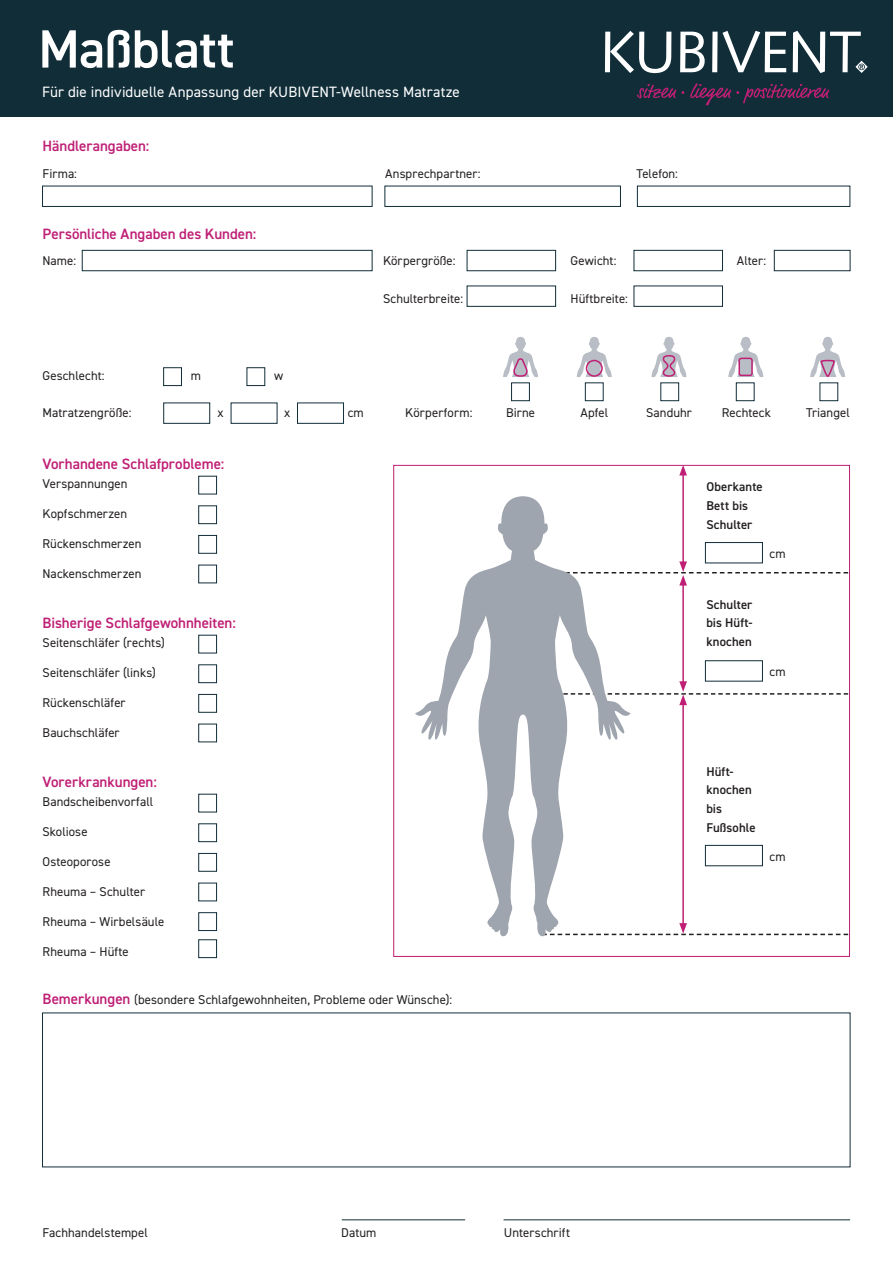
<style>
.page{position:relative;width:893px;height:1263px;background:#fff}
.page>*{position:absolute;margin:0;border:0;box-sizing:border-box;transform-origin:0 0}
.t1{font:600 54px "DIN2014";letter-spacing:-.01em;color:#fff}
.t2{font:600 15px "DIN2014";color:#bf1f75}
.t3{font:15px "DIN2014";letter-spacing:.005em;color:#fff}
.t4{font:12.75px "DIN2014";letter-spacing:.005em;color:#231f20}
.t5{font:600 12.75px/18.8px "DIN2014";letter-spacing:.005em;color:#231f20}
.s1{font-weight:600;font-size:15px;color:#bf1f75}
</style>
<div class="page">
<div style="left:0;top:0;width:893px;height:117px;background:#102d38"></div>
<svg style="left:728px;top:337px;width:35px;height:40px"></svg>
<svg style="left:577px;top:337px;width:35px;height:40px"></svg>
<svg style="left:605px;top:31px;width:66px;height:42px"></svg>
<svg style="left:680px;top:32px;width:25px;height:40px"></svg>
<div style="left:712px;top:32px;width:6px;height:40px;background:#fff"></div>
<svg style="left:722px;top:31px;width:64px;height:41px"></svg>
<svg style="left:793px;top:31px;width:75px;height:42px"></svg>
<svg style="left:637px;top:83px;width:192px;height:22px"></svg>
<div style="left:42px;top:186px;width:330px;height:21px;border:1px solid #102d38"></div>
<div style="left:637px;top:186px;width:213px;height:21px;border:1px solid #102d38"></div>
<hr style="left:342px;top:1219px;width:123px;height:1px;background:#102d38">
<hr style="left:504px;top:1219px;width:346px;height:1px;background:#102d38">
<div style="left:163px;top:403px;width:47px;height:21px;border:1px solid #102d38"></div>
<div style="left:231px;top:403px;width:46px;height:21px;border:1px solid #102d38"></div>
<div style="left:297px;top:403px;width:47px;height:21px;border:1px solid #102d38"></div>
<div style="left:82px;top:250px;width:290px;height:21px;border:1px solid #102d38"></div>
<div style="left:384px;top:186px;width:237px;height:21px;border:1px solid #102d38"></div>
<div style="left:467px;top:250px;width:89px;height:21px;border:1px solid #102d38"></div>
<div style="left:634px;top:250px;width:89px;height:21px;border:1px solid #102d38"></div>
<div style="left:774px;top:250px;width:76px;height:21px;border:1px solid #102d38"></div>
<div style="left:467px;top:286px;width:89px;height:21px;border:1px solid #102d38"></div>
<div style="left:634px;top:286px;width:89px;height:21px;border:1px solid #102d38"></div>
<div style="left:163px;top:367px;width:19px;height:19px;border:1px solid #102d38"></div>
<div style="left:198px;top:476px;width:19px;height:18px;border:1px solid #102d38"></div>
<div style="left:198px;top:505px;width:19px;height:19px;border:1px solid #102d38"></div>
<div style="left:198px;top:535px;width:19px;height:19px;border:1px solid #102d38"></div>
<div style="left:198px;top:565px;width:19px;height:18px;border:1px solid #102d38"></div>
<div style="left:198px;top:635px;width:19px;height:18px;border:1px solid #102d38"></div>
<div style="left:198px;top:664px;width:19px;height:19px;border:1px solid #102d38"></div>
<div style="left:198px;top:694px;width:19px;height:19px;border:1px solid #102d38"></div>
<div style="left:198px;top:724px;width:19px;height:18px;border:1px solid #102d38"></div>
<div style="left:198px;top:794px;width:19px;height:18px;border:1px solid #102d38"></div>
<div style="left:198px;top:823px;width:19px;height:19px;border:1px solid #102d38"></div>
<div style="left:198px;top:853px;width:19px;height:18px;border:1px solid #102d38"></div>
<div style="left:198px;top:883px;width:19px;height:18px;border:1px solid #102d38"></div>
<div style="left:198px;top:912px;width:19px;height:19px;border:1px solid #102d38"></div>
<div style="left:198px;top:939px;width:19px;height:19px;border:1px solid #102d38"></div>
<div style="left:247px;top:367px;width:18px;height:19px;border:1px solid #102d38"></div>
<div style="left:511px;top:382px;width:19px;height:19px;border:1px solid #102d38"></div>
<div style="left:585px;top:382px;width:18px;height:19px;border:1px solid #102d38"></div>
<div style="left:660px;top:382px;width:19px;height:19px;border:1px solid #102d38"></div>
<div style="left:736px;top:382px;width:18px;height:19px;border:1px solid #102d38"></div>
<div style="left:820px;top:382px;width:18px;height:19px;border:1px solid #102d38"></div>
<svg style="left:503px;top:337px;width:35px;height:40px"></svg>
<div style="left:586px;top:360px;width:17px;height:17px;border:2px solid #bf1f75;border-radius:50%"></div>
<svg style="left:651px;top:337px;width:35px;height:40px"></svg>
<svg style="left:810px;top:337px;width:35px;height:40px"></svg>
<div style="left:705px;top:542px;width:58px;height:21px;border:1px solid #102d38"></div>
<div style="left:705px;top:660px;width:58px;height:21px;border:1px solid #102d38"></div>
<div style="left:705px;top:845px;width:58px;height:21px;border:1px solid #102d38"></div>
<hr style="left:682px;top:473px;width:2px;height:91px;background:#bf1f75">
<svg style="left:679px;top:465px;width:8px;height:10px"></svg>
<hr style="left:682px;top:583px;width:2px;height:101px;background:#bf1f75">
<svg style="left:631px;top:561px;width:217px;height:25px"></svg>
<hr style="left:682px;top:703px;width:2px;height:222px;background:#bf1f75">
<svg style="left:631px;top:681px;width:217px;height:24px"></svg>
<svg style="left:631px;top:923px;width:217px;height:12px"></svg>
<svg style="left:415px;top:496px;width:216px;height:441px"></svg>
<div style="left:738px;top:358px;width:15px;height:18px;border:2px solid #bf1f75;border-radius:2px"></div>
<p class="t1" style="left:38px;top:13px;width:198px">Maßblatt</p>
<p class="t3" style="left:42px;top:82px;width:419px">Für die individuelle Anpassung der KUBIVENT-Wellness Matratze</p>
<p class="t2" style="left:43px;top:136px;width:108px">Händlerangaben:</p>
<p class="t4" style="left:43px;top:165px;width:36px">Firma:</p>
<p class="t4" style="left:385px;top:165px;width:97px">Ansprechpartner:</p>
<p class="t4" style="left:637px;top:165px;width:43px">Telefon:</p>
<p class="t2" style="left:43px;top:224px;width:215px">Persönliche Angaben des Kunden:</p>
<p class="t4" style="left:43px;top:253px;width:35px">Name:</p>
<p class="t4" style="left:383px;top:253px;width:74px">Körpergröße:</p>
<p class="t4" style="left:571px;top:253px;width:47px">Gewicht:</p>
<p class="t4" style="left:737px;top:253px;width:31px">Alter:</p>
<p class="t4" style="left:383px;top:291px;width:82px">Schulterbreite:</p>
<p class="t4" style="left:571px;top:291px;width:59px">Hüftbreite:</p>
<p class="t4" style="left:43px;top:367px;width:64px">Geschlecht:</p>
<p class="t4" style="left:191px;top:367px;width:12px">m</p>
<p class="t4" style="left:274px;top:367px;width:11px">w</p>
<p class="t4" style="left:43px;top:405px;width:91px">Matratzengröße:</p>
<p class="t4" style="left:218px;top:405px;width:8px">x</p>
<p class="t4" style="left:284px;top:405px;width:8px">x</p>
<p class="t4" style="left:348px;top:405px;width:18px">cm</p>
<p class="t4" style="left:405px;top:405px;width:69px">Körperform:</p>
<p class="t2" style="left:43px;top:454px;width:183px">Vorhandene Schlafprobleme:</p>
<p class="t4" style="left:43px;top:476px;width:86px">Verspannungen</p>
<p class="t4" style="left:43px;top:506px;width:86px">Kopfschmerzen</p>
<p class="t4" style="left:43px;top:536px;width:100px">Rückenschmerzen</p>
<p class="t4" style="left:43px;top:566px;width:100px">Nackenschmerzen</p>
<p class="t2" style="left:43px;top:613px;width:195px">Bisherige Schlafgewohnheiten:</p>
<p class="t4" style="left:43px;top:635px;width:124px">Seitenschläfer (rechts)</p>
<p class="t4" style="left:43px;top:665px;width:115px">Seitenschläfer (links)</p>
<p class="t4" style="left:43px;top:695px;width:85px">Rückenschläfer</p>
<p class="t4" style="left:43px;top:725px;width:79px">Bauchschläfer</p>
<p class="t2" style="left:43px;top:772px;width:116px">Vorerkrankungen:</p>
<p class="t4" style="left:43px;top:794px;width:112px">Bandscheibenvorfall</p>
<p class="t4" style="left:43px;top:824px;width:47px">Skoliose</p>
<p class="t4" style="left:43px;top:854px;width:70px">Osteoporose</p>
<p class="t4" style="left:43px;top:884px;width:104px">Rheuma – Schulter</p>
<p class="t4" style="left:43px;top:914px;width:123px">Rheuma – Wirbelsäule</p>
<p class="t4" style="left:43px;top:944px;width:88px">Rheuma – Hüfte</p>
<p class="t4" style="left:43px;top:991px;width:411px"><span class="s1">Bemerkungen</span> (besondere Schlafgewohnheiten, Probleme oder Wünsche):</p>
<p class="t4" style="left:506px;top:405px;width:31px">Birne</p>
<p class="t4" style="left:580px;top:405px;width:29px">Apfel</p>
<p class="t4" style="left:646px;top:405px;width:47px">Sanduhr</p>
<p class="t4" style="left:722px;top:405px;width:51px">Rechteck</p>
<p class="t4" style="left:806px;top:405px;width:45px">Triangel</p>
<p class="t5" style="left:706px;top:477px;width:58px">Oberkante</p>
<p class="t5" style="left:706px;top:496px;width:43px">Bett bis</p>
<p class="t5" style="left:706px;top:514px;width:48px">Schulter</p>
<p class="t5" style="left:706px;top:595px;width:48px">Schulter</p>
<p class="t5" style="left:706px;top:613px;width:48px">bis Hüft&shy;knochen</p>
<p class="t4" style="left:769px;top:546px;width:18px">cm</p>
<p class="t4" style="left:769px;top:664px;width:18px">cm</p>
<p class="t5" style="left:706px;top:762px;width:47px">Hüft&shy;knochen</p>
<p class="t5" style="left:706px;top:799px;width:51px">bis<br>Fußsohle</p>
<p class="t4" style="left:769px;top:848px;width:18px">cm</p>
<p class="t4" style="left:43px;top:1224px;width:107px">Fachhandelstempel</p>
<p class="t4" style="left:341px;top:1224px;width:37px">Datum</p>
<p class="t4" style="left:504px;top:1224px;width:68px">Unterschrift</p>
</div>
